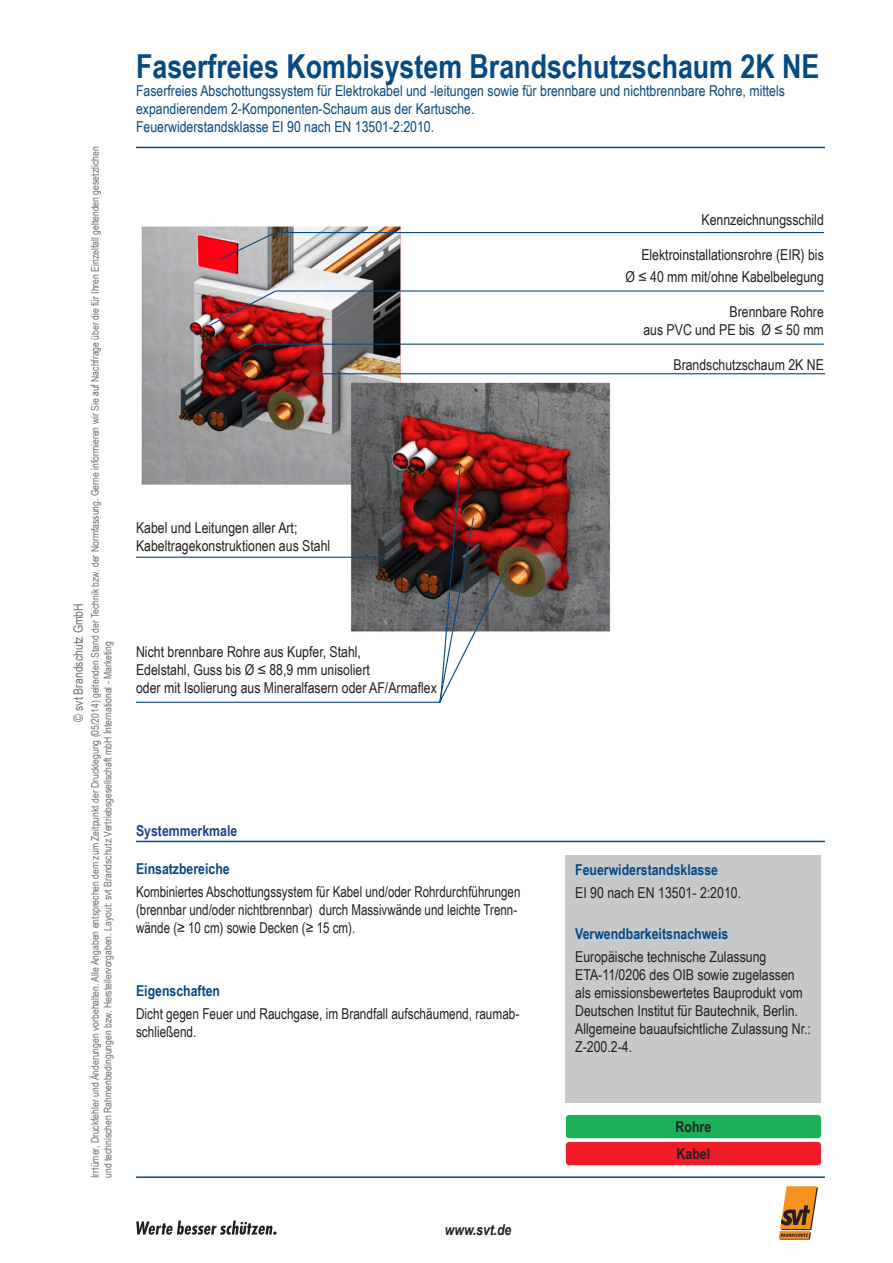
<style>
.page{position:relative;width:893px;height:1263px;background:#fff}
.page>*{position:absolute;margin:0;border:0;box-sizing:border-box;transform-origin:0 0}
.t1{font:700 33px "Arial Narrow";color:#054985}
.t2{font:15px/18px "Arial Narrow";color:#231f20}
.t3{font:15px/18px "Arial Narrow";color:#054985}
.t4{font:15px/18px "Arial Narrow";color:#231f20;scale:.94 1}
.t5{font:700 15px "Arial Narrow";color:#054985}
.t6{font:15px/18px "Arial Narrow";color:#231f20;scale:.96 1}
.t7{font:700 15px "Arial Narrow";color:#253f8e}
.t8{font:italic 700 15px "Arial Narrow";color:#231f20}
.t9{font:700 15px "Arial Narrow";color:#231f20}
.t10{font:12.75px "Arial Narrow";color:#6c6d70}
.t11{font:10.5px/12.6px "Arial Narrow";color:#6c6d70}
</style>
<div class="page">
<hr style="left:136px;top:147px;width:689px;height:1px;background:#054985">
<svg style="left:779px;top:1186px;width:39px;height:53px"></svg>
<svg style="left:136px;top:1220px;width:141px;height:15px"></svg>
<hr style="left:136px;top:1176px;width:689px;height:2px;background:#054985">
<img style="left:136px;top:226px;width:481px;height:406px">
<div style="left:566px;top:855px;width:255px;height:247px;background:#c7c8ca"></div>
<div style="left:566px;top:1142px;width:255px;height:23px;background:#ee1c28;border-radius:3px"></div>
<hr style="left:276px;top:232px;width:548px;height:1px;background:#054985">
<hr style="left:306px;top:373px;width:519px;height:1px;background:#054985">
<hr style="left:136px;top:702px;width:305px;height:1px;background:#054985">
<hr style="left:136px;top:557px;width:249px;height:1px;background:#054985">
<hr style="left:136px;top:841px;width:689px;height:1px;background:#054985">
<hr style="left:276px;top:290px;width:548px;height:2px;background:#054985">
<img style="left:438px;top:468px;width:70px;height:235px">
<div style="left:566px;top:1115px;width:255px;height:23px;background:#1cb158;border-radius:3px"></div>
<svg style="left:207px;top:289px;width:70px;height:39px"></svg>
<hr style="left:256px;top:344px;width:568px;height:1px;background:#054985">
<svg style="left:216px;top:343px;width:41px;height:24px"></svg>
<svg style="left:219px;top:231px;width:58px;height:29px"></svg>
<p class="t11" style="left:89px;top:1178px;width:1033px;rotate:-90deg">Irrtümer, Druckfehler und Änderungen vorbehalten. Alle Angaben entsprechen dem zum Zeitpunkt der Drucklegung (05/2014) geltenden Stand der Technik bzw. der Normfassung. Gerne informieren wir Sie auf Nachfrage über die für Ihren Einzelfall geltenden gesetzlichen und technischen Rahmenbedingungen bzw. Herstellervorgaben. Layout: svt Brandschutz Vertriebsgesellschaft mbH International - Marketing</p>
<p class="t10" style="left:69px;top:721px;width:120px;rotate:-90deg">© svt Brandschutz GmbH</p>
<h1 class="t1" style="left:136px;top:41px;width:685px">Faserfreies Kombisystem Brandschutzschaum 2K NE</h1>
<p class="t3" style="left:136px;top:81px;width:650px">Faserfreies Abschottungssystem für Elektrokabel und -leitungen sowie für brennbare und nichtbrennbare Rohre, mittels expandierendem 2-Komponenten-Schaum aus der Kartusche.<br>Feuerwiderstandsklasse EI 90 nach EN 13501-2:2010.</p>
<p class="t2" style="left:701px;top:210px;width:124px">Kennzeichnungsschild</p>
<p class="t2" style="left:625px;top:243px;width:200px;line-height:22.2px;text-align:right">Elektroinstallationsrohre (EIR) bis<br>Ø ≤ 40 mm mit/ohne Kabelbelegung</p>
<p class="t2" style="left:643px;top:302px;width:182px;text-align:right">Brennbare Rohre<br>aus PVC und PE bis Ø ≤ 50 mm</p>
<p class="t2" style="left:673px;top:355px;width:152px">Brandschutzschaum 2K NE</p>
<p class="t2" style="left:136px;top:518px;width:196px">Kabel und Leitungen aller Art;<br>Kabeltragekonstruktionen aus Stahl</p>
<p class="t2" style="left:136px;top:642px;width:302px">Nicht brennbare Rohre aus Kupfer, Stahl,<br>Edelstahl, Guss bis Ø ≤ 88,9 mm unisoliert<br>oder mit Isolierung aus Mineralfasern oder AF/Armaflex</p>
<p class="t7" style="left:136px;top:819px;width:103px">Systemmerkmale</p>
<p class="t5" style="left:136px;top:857px;width:95px">Einsatzbereiche</p>
<p class="t4" style="left:136px;top:882px;width:410px">Kombiniertes Abschottungssystem für Kabel und/oder Rohrdurchführungen (brennbar und/oder nichtbrennbar) durch Massivwände und leichte Trenn&shy;wände (≥ 10 cm) sowie Decken (≥ 15 cm).</p>
<p class="t5" style="left:136px;top:979px;width:86px">Eigenschaften</p>
<p class="t6" style="left:136px;top:1004px;width:401px">Dicht gegen Feuer und Rauchgase, im Brandfall aufschäumend, raumab&shy;schließend.</p>
<p class="t8" style="left:445px;top:1218px;width:68px">www.svt.de</p>
<p class="t5" style="left:575px;top:858px;width:144px">Feuerwiderstandsklasse</p>
<p class="t2" style="left:575px;top:883px;width:167px">EI 90 nach EN 13501- 2:2010.</p>
<p class="t5" style="left:575px;top:922px;width:155px">Verwendbarkeitsnachweis</p>
<p class="t2" style="left:575px;top:947px;width:237px">Europäische technische Zulassung ETA-11/0206 des OIB sowie zugelassen als emissionsbewertetes Bauprodukt vom Deutschen Institut für Bautechnik, Berlin.<br>Allgemeine bauaufsichtliche Zulassung Nr.:<br>Z-200.2-4.</p>
<p class="t9" style="left:676px;top:1115px;width:37px">Rohre</p>
<p class="t9" style="left:677px;top:1142px;width:35px">Kabel</p>
</div>
